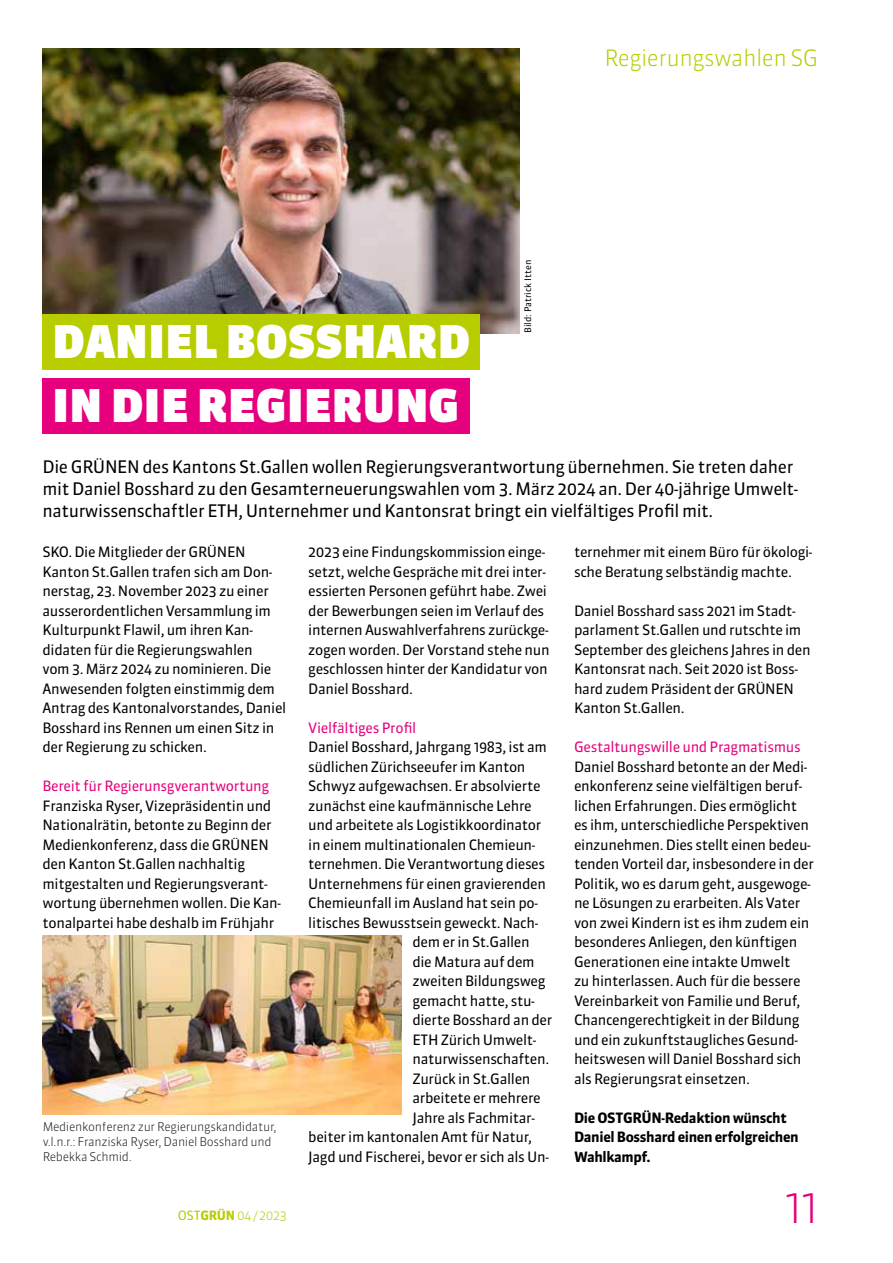
<style>
.page{position:relative;width:893px;height:1263px;background:#fff}
.page>*{position:absolute;margin:0;border:0;box-sizing:border-box;transform-origin:0 0}
.t1{font:900 45px "Sanuk OT";letter-spacing:.01em;color:#fff}
.t2{font:300 45px "Sanuk OT";color:#e6007d}
.t3{font:300 22.5px "Sanuk OT";letter-spacing:-.025em;color:#b7cd00}
.t4{font:17.25px/22.2px "Sanuk OT";letter-spacing:-.025em;color:#000}
.t5{font:14.25px/19.5px "Sanuk OT";letter-spacing:-.025em;color:#000}
.t6{font:14.25px "Sanuk OT";letter-spacing:-.025em;color:#e6007d}
.t7{font:700 14.25px/19.5px "Sanuk OT";letter-spacing:-.025em;color:#000}
.t8{font:300 12.75px "Sanuk OT";color:#b7cd00}
.t9{font:300 12px/15px "Sanuk OT";letter-spacing:-.025em;color:#000}
.t10{font:9px "Sanuk OT";color:#000}
.s1{font-weight:400}
.s2{font-weight:700}
</style>
<div class="page">
<img style="left:43px;top:49px;width:476px;height:284px">
<div style="left:43px;top:378px;width:427px;height:55px;background:#e6007d"></div>
<div style="left:43px;top:314px;width:437px;height:56px;background:#b7cd00"></div>
<img style="left:43px;top:935px;width:359px;height:180px">
<h2 class="t3" style="left:604px;top:44px;width:216px">Regierungswahlen SG</h2>
<h1 class="t1" style="left:53px;top:314px;width:419px">DANIEL BOSSHARD</h1>
<h1 class="t1" style="left:53px;top:378px;width:408px">IN DIE REGIERUNG</h1>
<p class="t10" style="left:522px;top:333px;width:75px;rotate:-90deg">Bild: Patrick Itten</p>
<p class="t4" style="left:43px;top:455px;width:757px">Die GRÜNEN des Kantons St.Gallen wollen Regierungsverantwortung übernehmen. Sie treten daher mit Daniel Bosshard zu den Gesamterneuerungswahlen vom 3. März 2024 an. Der 40-jährige Umwelt&shy;naturwissenschaftler ETH, Unternehmer und Kantonsrat bringt ein vielfältiges Profil mit.</p>
<p class="t5" style="left:308px;top:542px;width:243px">2023 eine Findungskommission einge&shy;setzt, welche Gespräche mit drei inter&shy;essierten Personen geführt habe. Zwei der Bewerbungen seien im Verlauf des internen Auswahlverfahrens zurückge&shy;zogen worden. Der Vorstand stehe nun geschlossen hinter der Kandidatur von Daniel Bosshard.</p>
<p class="t6" style="left:308px;top:719px;width:110px">Vielfältiges Profil</p>
<p class="t5" style="left:308px;top:737px;width:240px">Daniel Bosshard, Jahrgang 1983, ist am</p>
<p class="t5" style="left:308px;top:757px;width:219px">südlichen Zürichseeufer im Kanton</p>
<p class="t5" style="left:308px;top:776px;width:234px">Schwyz aufgewachsen. Er absolvierte</p>
<p class="t5" style="left:308px;top:796px;width:225px">zunächst eine kaufmännische Lehre</p>
<p class="t5" style="left:308px;top:815px;width:235px">und arbeitete als Logistikkoordinator</p>
<p class="t5" style="left:308px;top:835px;width:229px">in einem multinationalen Chemieun-</p>
<p class="t5" style="left:308px;top:854px;width:238px">ternehmen. Die Verantwortung dieses</p>
<p class="t5" style="left:308px;top:874px;width:239px">Unternehmens für einen gravierenden</p>
<p class="t5" style="left:308px;top:893px;width:231px">Chemieunfall im Ausland hat sein po-</p>
<p class="t5" style="left:308px;top:913px;width:232px">litisches Bewusstsein geweckt. Nach-</p>
<p class="t5" style="left:412px;top:932px;width:119px">dem er in St.Gallen</p>
<p class="t5" style="left:412px;top:952px;width:124px">die Matura auf dem</p>
<p class="t5" style="left:412px;top:971px;width:135px">zweiten Bildungsweg</p>
<p class="t5" style="left:412px;top:991px;width:124px">gemacht hatte, stu-</p>
<p class="t5" style="left:412px;top:1010px;width:141px">dierte Bosshard an der</p>
<p class="t5" style="left:412px;top:1030px;width:125px">ETH Zürich Umwelt-</p>
<p class="t5" style="left:412px;top:1049px;width:138px">naturwissenschaften.</p>
<p class="t5" style="left:412px;top:1069px;width:120px">Zurück in St.Gallen</p>
<p class="t5" style="left:412px;top:1088px;width:130px">arbeitete er mehrere</p>
<p class="t5" style="left:412px;top:1108px;width:124px">Jahre als Fachmitar-</p>
<p class="t5" style="left:308px;top:1127px;width:225px">beiter im kantonalen Amt für Natur,</p>
<p class="t5" style="left:308px;top:1147px;width:242px">Jagd und Fischerei, bevor er sich als Un-</p>
<p class="t5" style="left:43px;top:542px;width:245px">SKO. Die Mitglieder der GRÜNEN Kanton St.Gallen trafen sich am Don&shy;nerstag, 23. November 2023 zu einer ausserordentlichen Versammlung im Kulturpunkt Flawil, um ihren Kan&shy;didaten für die Regierungswahlen<br>vom 3. März 2024 zu nominieren. Die Anwesenden folgten einstimmig dem Antrag des Kantonalvorstandes, Daniel Bosshard ins Rennen um einen Sitz in der Regierung zu schicken.</p>
<p class="t6" style="left:43px;top:777px;width:228px">Bereit für Regierunsgverantwortung</p>
<p class="t5" style="left:43px;top:796px;width:240px">Franziska Ryser, Vizepräsidentin und Nationalrätin, betonte zu Beginn der Medienkonferenz, dass die GRÜNEN den Kanton St.Gallen nachhaltig mitgestalten und Regierungsverant&shy;wortung übernehmen wollen. Die Kan&shy;tonalpartei habe deshalb im Frühjahr</p>
<p class="t5" style="left:574px;top:542px;width:240px">ternehmer mit einem Büro für ökologi&shy;sche Beratung selbständig machte.</p>
<p class="t5" style="left:574px;top:601px;width:238px">Daniel Bosshard sass 2021 im Stadt&shy;parlament St.Gallen und rutschte im<br>September des gleichens Jahres in den<br>Kantonsrat nach. Seit 2020 ist Boss&shy;hard zudem Präsident der GRÜNEN<br>Kanton St.Gallen.</p>
<p class="t6" style="left:574px;top:738px;width:228px">Gestaltungswille und Pragmatismus</p>
<p class="t5" style="left:574px;top:757px;width:241px">Daniel Bosshard betonte an der Medi&shy;enkonferenz seine vielfältigen beruf&shy;lichen Erfahrungen. Dies ermöglicht es ihm, unterschiedliche Perspektiven einzunehmen. Dies stellt einen bedeu&shy;tenden Vorteil dar, insbesondere in der Politik, wo es darum geht, ausgewoge&shy;ne Lösungen zu erarbeiten. Als Vater von zwei Kindern ist es ihm zudem ein besonderes Anliegen, den künftigen Generationen eine intakte Umwelt<br>zu hinterlassen. Auch für die bessere Vereinbarkeit von Familie und Beruf, Chancengerechtigkeit in der Bildung und ein zukunftstaugliches Gesund&shy;heitswesen will Daniel Bosshard sich als Regierungsrat einsetzen.</p>
<p class="t7" style="left:574px;top:1108px;width:226px">Die OSTGRÜN-Redaktion wünscht<br>Daniel Bosshard einen erfolgreichen<br>Wahlkampf.</p>
<p class="t9" style="left:43px;top:1119px;width:236px">Medienkonferenz zur Regierungskandidatur, v.l.n.r.: Franziska Ryser, Daniel Bosshard und<br>Rebekka Schmid.</p>
<p class="t8" style="left:178px;top:1207px;width:111px"><span class="s1">OST</span><span class="s2">GRÜN</span> 04 / 2023</p>
<h1 class="t2" style="left:785px;top:1179px;width:35px">11</h1>
</div>
